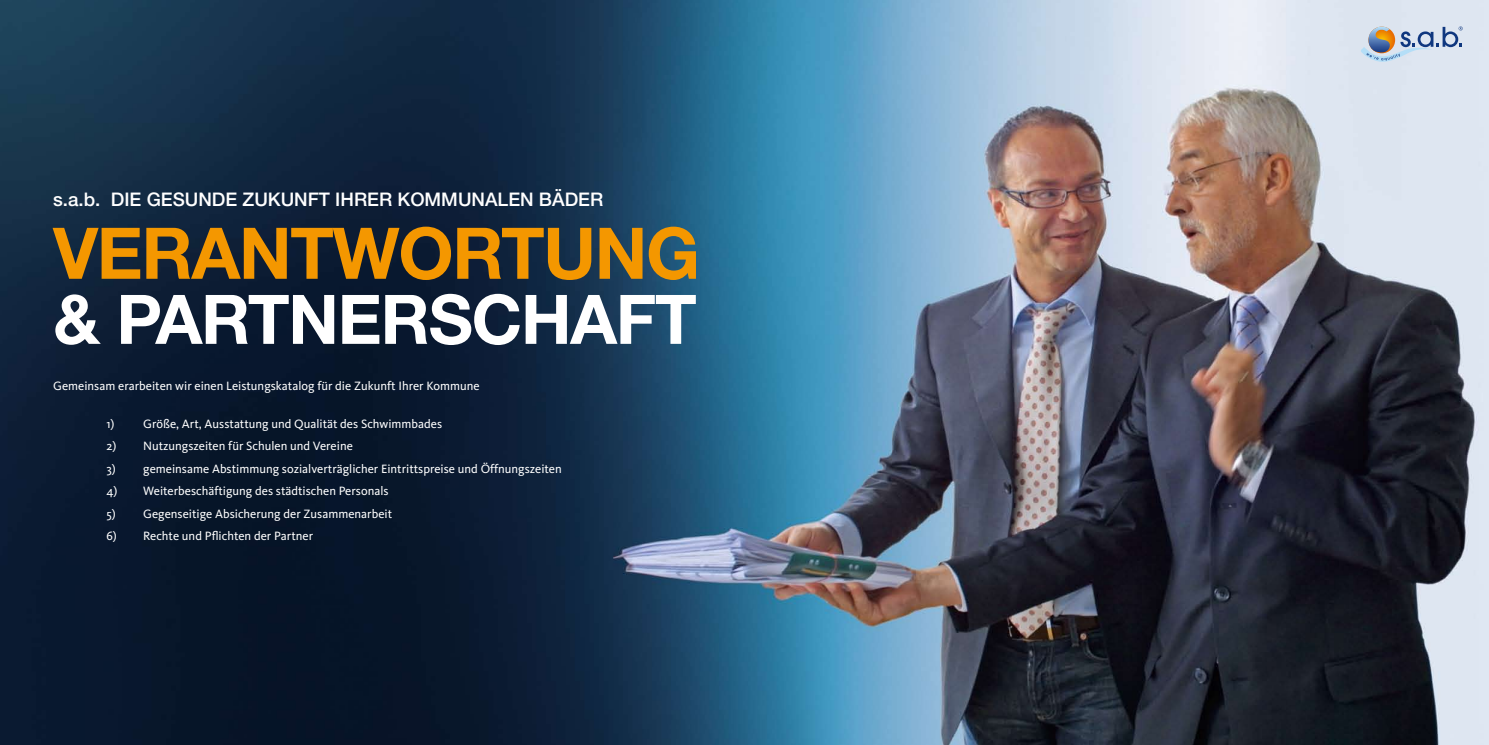
<style>
.page{position:relative;width:1489px;height:745px;background:#fff}
.page>*{position:absolute;margin:0;border:0;box-sizing:border-box;transform-origin:0 0}
.t1{font:700 71.25px "Helvetica Neue";letter-spacing:-.02em;color:#f49700}
.t2{font:700 68.38px "Helvetica Neue";letter-spacing:-.02em;color:#fff}
.t3{font:500 18.75px "Helvetica Neue";color:#fff}
.t4{font:12.5px "CDU Kievit";color:#fff}
</style>
<div class="page">
<img style="left:0;top:0;width:1488px;height:744px">
<svg style="left:1360px;top:26px;width:102px;height:36px"></svg>
<h3 class="t3" style="left:53px;top:188px;width:551px">S.A.B. DIE GESUNDE ZUKUNFT IHRER KOMMUNALEN BÄDER</h3>
<h1 class="t1" style="left:53px;top:209px;width:648px">VERANTWORTUNG</h1>
<h2 class="t2" style="left:53px;top:277px;width:645px">&amp; PARTNERSCHAFT</h2>
<p class="t4" style="left:53px;top:378px;width:428px">Gemeinsam erarbeiten wir einen Leistungskatalog für die Zukunft Ihrer Kommune</p>
<p class="t4" style="left:106px;top:416px;width:337px">1) Größe, Art, Ausstattung und Qualität des Schwimmbades</p>
<p class="t4" style="left:106px;top:438px;width:248px">2) Nutzungszeiten für Schulen und Vereine</p>
<p class="t4" style="left:106px;top:461px;width:457px">3) gemeinsame Abstimmung sozialverträglicher Eintrittspreise und Öffnungszeiten</p>
<p class="t4" style="left:106px;top:483px;width:284px">4) Weiterbeschäftigung des städtischen Personals</p>
<p class="t4" style="left:106px;top:506px;width:287px">5) Gegenseitige Absicherung der Zusammenarbeit</p>
<p class="t4" style="left:106px;top:528px;width:208px">6) Rechte und Pflichten der Partner</p>
</div>
